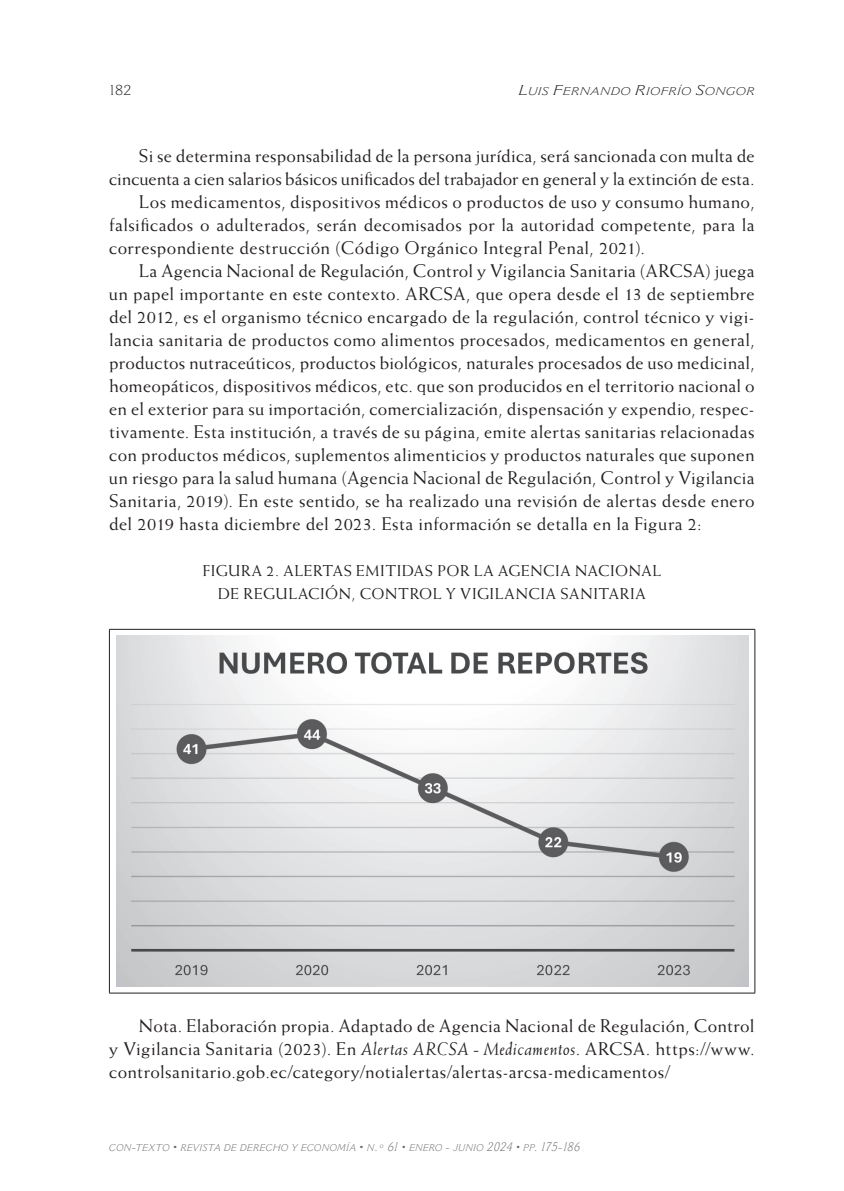
<style>
.page{position:relative;width:844px;height:1191px;background:#fff}
.page>*{position:absolute;margin:0;border:0;box-sizing:border-box;transform-origin:0 0}
.t1{font:18.38px/22.9px "Weiss Std";letter-spacing:.02em;color:#231f20;text-align:justify}
.t2{font:18.38px "Weiss Std";color:#231f20}
.t3{font:15.75px/22.9px "Weiss Std";letter-spacing:.035em;color:#231f20;text-align:center}
.t4{font:300 14px "Cantoria MT Std";color:#231f20;scale:1.1 1}
.t5{font:italic 300 10.85px "Cantoria MT Std";letter-spacing:.035em;color:#231f20;scale:1.2 1}
.t6{font:italic 300 9.62px "Cantoria MT Std";letter-spacing:.04em;color:#6c6d70}
.s1{font-size:14px}
.s2{font-style:italic}
.s3{font-size:12.25px}
</style>
<div class="page">
<hr style="left:109px;top:629px;width:646px;height:1px;background:#231f20">
<hr style="left:109px;top:629px;width:1px;height:363px;background:#231f20">
<hr style="left:754px;top:629px;width:1px;height:363px;background:#231f20">
<hr style="left:109px;top:992px;width:646px;height:1px;background:#231f20">
<img style="left:116px;top:636px;width:631px;height:350px">
<p class="t4" style="left:109px;top:81px;width:22px">182</p>
<p class="t5" style="left:518px;top:84px;width:198px"><span class="s1">L</span>UIS <span class="s1">F</span>ERNANDO <span class="s1">R</span>IOFRÍO <span class="s1">S</span>ONGOR</p>
<p class="t1" style="left:139px;top:144px;width:617px">Si se determina responsabilidad de la persona jurídica, será sancionada con multa de</p>
<p class="t2" style="left:109px;top:168px;width:646px">cincuenta a cien salarios básicos unificados del trabajador en general y la extinción de esta.</p>
<p class="t1" style="left:139px;top:190px;width:617px">Los medicamentos, dispositivos médicos o productos de uso y consumo humano,</p>
<p class="t1" style="left:109px;top:213px;width:646px">falsificados o adulterados, serán decomisados por la autoridad competente, para la</p>
<p class="t1" style="left:109px;top:236px;width:537px">correspondiente destrucción (Código Orgánico Integral Penal, 2021).</p>
<p class="t1" style="left:139px;top:259px;width:617px">La Agencia Nacional de Regulación, Control y Vigilancia Sanitaria (ARCSA) juega</p>
<p class="t1" style="left:109px;top:282px;width:647px">un papel importante en este contexto. ARCSA, que opera desde el 13 de septiembre</p>
<p class="t1" style="left:109px;top:305px;width:646px">del 2012, es el organismo técnico encargado de la regulación, control técnico y vigi-</p>
<p class="t1" style="left:109px;top:328px;width:646px">lancia sanitaria de productos como alimentos procesados, medicamentos en general,</p>
<p class="t1" style="left:109px;top:351px;width:646px">productos nutraceúticos, productos biológicos, naturales procesados de uso medicinal,</p>
<p class="t1" style="left:109px;top:374px;width:646px">homeopáticos, dispositivos médicos, etc. que son producidos en el territorio nacional o</p>
<p class="t1" style="left:109px;top:397px;width:646px">en el exterior para su importación, comercialización, dispensación y expendio, respec-</p>
<p class="t1" style="left:109px;top:420px;width:646px">tivamente. Esta institución, a través de su página, emite alertas sanitarias relacionadas</p>
<p class="t1" style="left:109px;top:443px;width:646px">con productos médicos, suplementos alimenticios y productos naturales que suponen</p>
<p class="t1" style="left:109px;top:466px;width:646px">un riesgo para la salud humana (Agencia Nacional de Regulación, Control y Vigilancia</p>
<p class="t1" style="left:109px;top:489px;width:646px">Sanitaria, 2019). En este sentido, se ha realizado una revisión de alertas desde enero</p>
<p class="t1" style="left:109px;top:512px;width:594px">del 2019 hasta diciembre del 2023. Esta información se detalla en la Figura 2:</p>
<p class="t3" style="left:203px;top:559px;width:460px">FIGURA 2. ALERTAS EMITIDAS POR LA AGENCIA NACIONAL<br>DE REGULACIÓN, CONTROL Y VIGILANCIA SANITARIA</p>
<p class="t1" style="left:109px;top:1014px;width:646px;text-indent:30px">Nota. Elaboración propia. Adaptado de Agencia Nacional de Regulación, Control y Vigilancia Sanitaria (2023). En <span class="s2">Alertas ARCSA - Medicamentos</span>. ARCSA. https://www. controlsanitario.gob.ec/category/notialertas/alertas-arcsa-medicamentos/</p>
<p class="t6" style="left:109px;top:1141px;width:473px">CON<span class="s3">-</span>TEXTO <span class="s3">•</span> REVISTA DE DERECHO Y ECONOMÍA <span class="s3">•</span> N<span class="s3">.º 61 •</span> ENERO <span class="s3">-</span> JUNIO <span class="s3">2024 •</span> PP<span class="s3">. 175-186</span></p>
</div>
